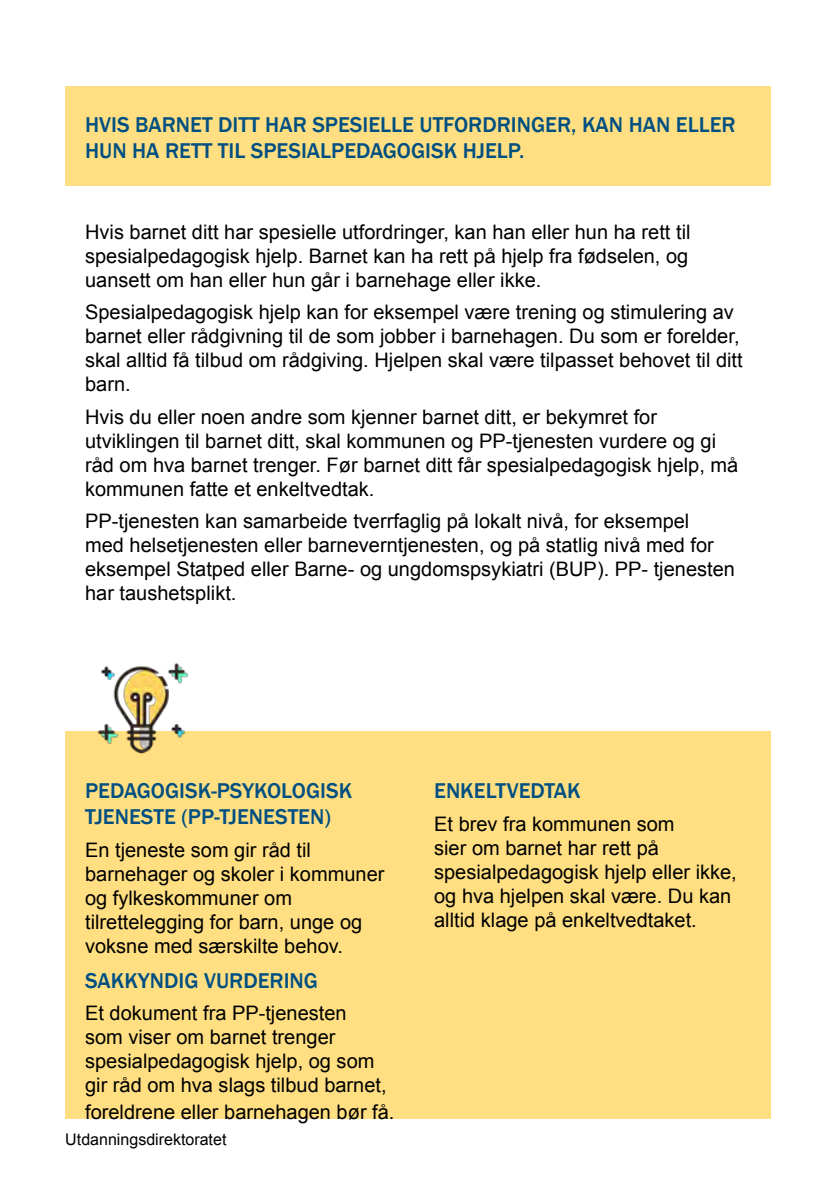
<style>
.page{position:relative;width:840px;height:1191px;background:#fff}
.page>*{position:absolute;margin:0;border:0;box-sizing:border-box;transform-origin:0 0}
.Mellomtittel_H2{font:500 22px/26.4px "Franklin Gothic";color:#004f82}
.brød_P{font:20px/24px "Arial";color:#000}
.t1{font:16px "Arial";color:#000}
</style>
<div class="page">
<div style="left:65px;top:731px;width:705px;height:388px;background:#ffdf81"></div>
<div style="left:65px;top:86px;width:705px;height:100px;background:#ffdf81"></div>
<img style="left:98px;top:663px;width:91px;height:91px">
<h2 class="Mellomtittel_H2" style="left:85px;top:111px;width:651px">HVIS BARNET DITT HAR SPESIELLE UTFORDRINGER, KAN HAN ELLER<br>HUN HA RETT TIL SPESIALPEDAGOGISK HJELP.</h2>
<p class="brød_P" style="left:85px;top:220px;width:606px;text-align:justify">Hvis barnet ditt har spesielle utfordringer, kan han eller hun ha rett til spesialpedagogisk hjelp. Barnet kan ha rett på hjelp fra fødselen, og uansett om han eller hun går i barnehage eller ikke.</p>
<p class="brød_P" style="left:85px;top:300px;width:658px">Spesialpedagogisk hjelp kan for eksempel være trening og stimulering av barnet eller rådgivning til de som jobber i barnehagen. Du som er forelder, skal alltid få tilbud om rådgiving. Hjelpen skal være tilpasset behovet til ditt barn.</p>
<p class="brød_P" style="left:85px;top:405px;width:654px">Hvis du eller noen andre som kjenner barnet ditt, er bekymret for utviklingen til barnet ditt, skal kommunen og PP-tjenesten vurdere og gi råd om hva barnet trenger. Før barnet ditt får spesialpedagogisk hjelp, må kommunen fatte et enkeltvedtak.</p>
<p class="brød_P" style="left:85px;top:509px;width:651px">PP-tjenesten kan samarbeide tverrfaglig på lokalt nivå, for eksempel<br>med helsetjenesten eller barneverntjenesten, og på statlig nivå med for eksempel Statped eller Barne- og ungdomspsykiatri (BUP). PP- tjenesten har taushetsplikt.</p>
<h2 class="Mellomtittel_H2" style="left:85px;top:777px;width:268px">PEDAGOGISK-PSYKOLOGISK<br>TJENESTE (PP-TJENESTEN)</h2>
<p class="brød_P" style="left:85px;top:838px;width:300px">En tjeneste som gir råd til barnehager og skoler i kommuner og fylkeskommuner om tilrettelegging for barn, unge og voksne med særskilte behov.</p>
<h2 class="Mellomtittel_H2" style="left:85px;top:967px;width:234px">SAKKYNDIG VURDERING</h2>
<p class="brød_P" style="left:85px;top:1001px;width:303px">Et dokument fra PP-tjenesten som viser om barnet trenger spesialpedagogisk hjelp, og som gir råd om hva slags tilbud barnet,</p>
<p class="brød_P" style="left:85px;top:1100px;width:311px">foreldrene eller barnehagen bør få.</p>
<p class="t1" style="left:65px;top:1128px;width:162px">Utdanningsdirektoratet</p>
<h2 class="Mellomtittel_H2" style="left:434px;top:777px;width:148px">ENKELTVEDTAK</h2>
<p class="brød_P" style="left:434px;top:811px;width:304px">Et brev fra kommunen som<br>sier om barnet har rett på spesialpedagogisk hjelp eller ikke, og hva hjelpen skal være. Du kan alltid klage på enkeltvedtaket.</p>
</div>
